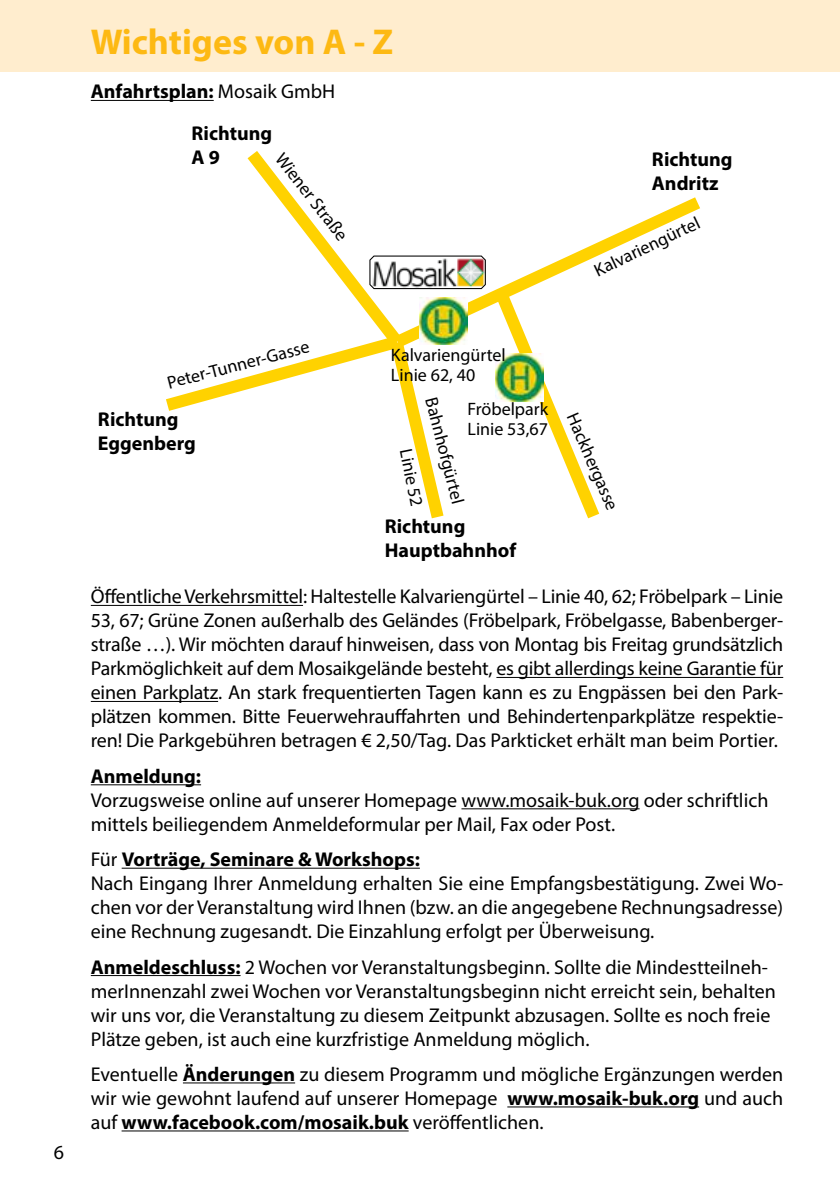
<style>
.page{position:relative;width:840px;height:1191px;background:#fff}
.page>*{position:absolute;margin:0;border:0;box-sizing:border-box;transform-origin:0 0}
.t1{font:700 36px "Myriad Pro";color:#fdb913}
.t2{font:20px/24px "Myriad Pro";color:#000}
.t3{font:700 20px/24px "Myriad Pro";color:#000}
.t4{font:18px/20px "Myriad Pro";color:#000}
.s1{font-weight:400}
.s2{font-weight:700}
</style>
<div class="page">
<hr style="left:91px;top:605px;width:212px;height:1px;background:#000">
<hr style="left:496px;top:677px;width:286px;height:1px;background:#000">
<hr style="left:91px;top:701px;width:127px;height:1px;background:#000">
<hr style="left:91px;top:784px;width:110px;height:1px;background:#000">
<hr style="left:461px;top:808px;width:178px;height:1px;background:#000">
<hr style="left:122px;top:867px;width:297px;height:1px;background:#000">
<hr style="left:91px;top:975px;width:149px;height:1px;background:#000">
<hr style="left:183px;top:1082px;width:112px;height:1px;background:#000">
<hr style="left:507px;top:1106px;width:191px;height:1px;background:#000">
<hr style="left:121px;top:1130px;width:287px;height:1px;background:#000">
<hr style="left:91px;top:100px;width:123px;height:1px;background:#000">
<svg style="left:609px;top:197px;width:91px;height:54px"></svg>
<svg style="left:166px;top:151px;width:443px;height:368px"></svg>
<hr style="left:839px;top:0;width:1px;height:72px;background:#ffedce">
<div style="left:0;top:0;width:839px;height:72px;background:#ffedce"></div>
<p class="t2" style="left:54px;top:1140px;width:12px">6</p>
<h1 class="t1" style="left:91px;top:18px;width:304px">Wichtiges von A - Z</h1>
<p class="t3" style="left:191px;top:70px;width:145px;line-height:41.4px;text-indent:-101px">Anfahrtsplan: <span class="s1">Mosaik GmbH<br></span>Richtung</p>
<p class="t3" style="left:191px;top:144px;width:30px">A 9</p>
<p class="t4" style="left:287px;top:149px;width:107px;rotate:52deg">Wiener Straße</p>
<p class="t3" style="left:651px;top:146px;width:82px">Richtung<br>Andritz</p>
<p class="t4" style="left:590px;top:261px;width:116px;rotate:-25deg">Kalvariengürtel</p>
<p class="t4" style="left:165px;top:372px;width:147px;rotate:-14deg">Peter-Tunner-Gasse</p>
<p class="t3" style="left:98px;top:406px;width:99px">Richtung<br>Eggenberg</p>
<p class="t4" style="left:391px;top:344px;width:116px">Kalvariengürtel<br>Linie 62, 40</p>
<p class="t4" style="left:441px;top:395px;width:110px;rotate:76deg">Bahnhofgürtel</p>
<p class="t4" style="left:467px;top:399px;width:82px">Fröbelpark</p>
<p class="t4" style="left:467px;top:419px;width:82px">Linie 53,67</p>
<p class="t4" style="left:416px;top:447px;width:60px;rotate:79deg">Linie 52</p>
<p class="t3" style="left:384px;top:514px;width:133px">Richtung<br>Hauptbahnhof</p>
<p class="t4" style="left:581px;top:410px;width:105px;rotate:67deg">Hackhergasse</p>
<p class="t2" style="left:91px;top:584px;width:693px;text-align:justify">Öffentliche Verkehrsmittel: Haltestelle Kalvariengürtel – Linie 40, 62; Fröbelpark – Linie 53, 67; Grüne Zonen außerhalb des Geländes (Fröbelpark, Fröbelgasse, Babenberger&shy;straße …). Wir möchten darauf hinweisen, dass von Montag bis Freitag grundsätzlich Parkmöglichkeit auf dem Mosaikgelände besteht, es gibt allerdings keine Garantie für einen Parkplatz. An stark frequentierten Tagen kann es zu Engpässen bei den Park&shy;plätzen kommen. Bitte Feuerwehrauffahrten und Behindertenparkplätze respektie&shy;ren! Die Parkgebühren betragen € 2,50/Tag. Das Parkticket erhält man beim Portier.</p>
<p class="t3" style="left:91px;top:763px;width:112px">Anmeldung:</p>
<p class="t2" style="left:91px;top:788px;width:678px">Vorzugsweise online auf unserer Homepage www.mosaik-buk.org oder schriftlich mittels beiliegendem Anmeldeformular per Mail, Fax oder Post.</p>
<p class="t2" style="left:91px;top:847px;width:693px">Für <span class="s2">Vorträge, Seminare &amp; Workshops:<br></span>Nach Eingang Ihrer Anmeldung erhalten Sie eine Empfangsbestätigung. Zwei Wo&shy;chen vor der Veranstaltung wird Ihnen (bzw. an die angegebene Rechnungsadresse) eine Rechnung zugesandt. Die Einzahlung erfolgt per Überweisung.</p>
<p class="t2" style="left:91px;top:954px;width:686px"><span class="s2">Anmeldeschluss:</span> 2 Wochen vor Veranstaltungsbeginn. Sollte die Mindestteilneh&shy;merInnenzahl zwei Wochen vor Veranstaltungsbeginn nicht erreicht sein, behalten wir uns vor, die Veranstaltung zu diesem Zeitpunkt abzusagen. Sollte es noch freie Plätze geben, ist auch eine kurzfristige Anmeldung möglich.</p>
<p class="t2" style="left:91px;top:1062px;width:693px;text-align:justify">Eventuelle <span class="s2">Änderungen</span> zu diesem Programm und mögliche Ergänzungen werden wir wie gewohnt laufend auf unserer Homepage <span class="s2">www.mosaik-buk.org</span> und auch auf <span class="s2">www.facebook.com/mosaik.buk</span> veröffentlichen.</p>
</div>
